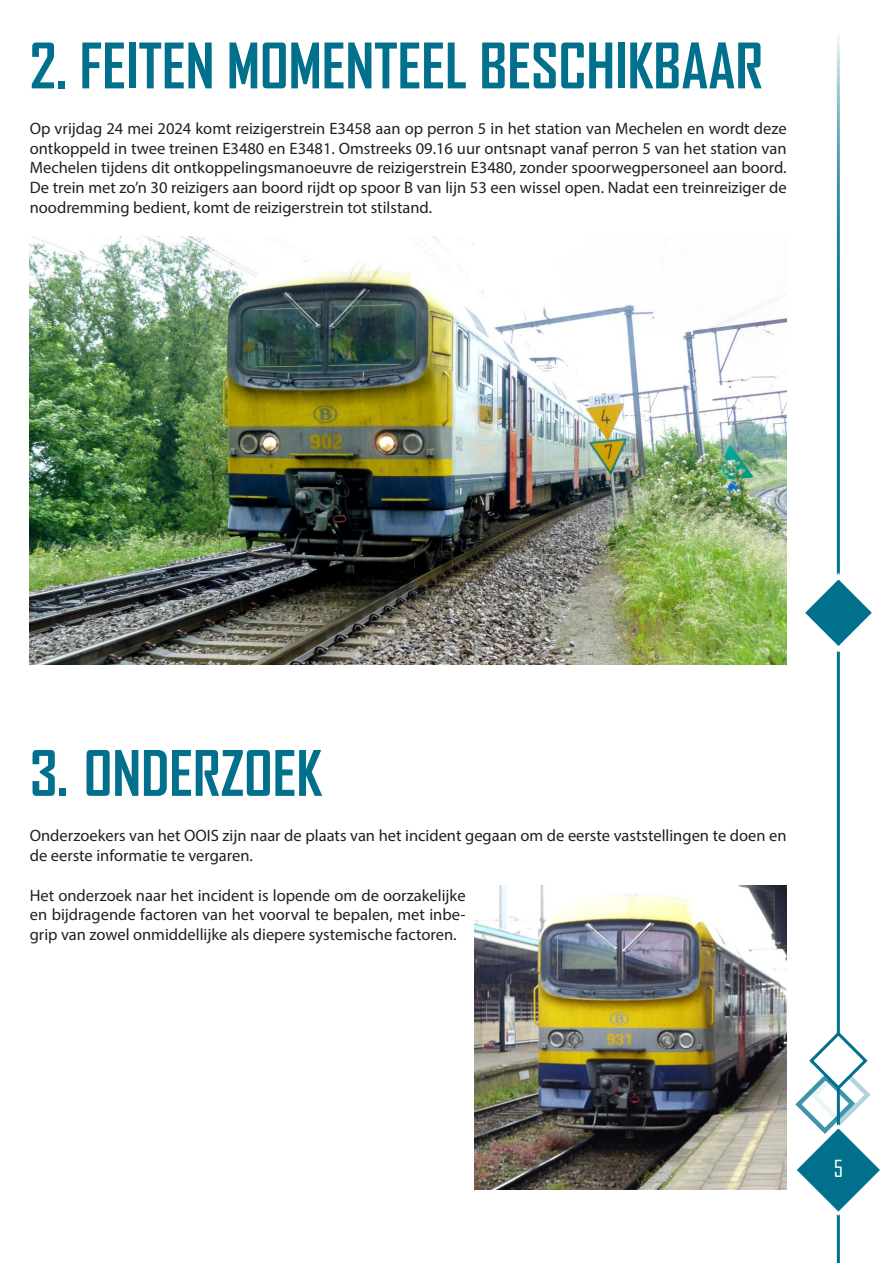
<style>
.page{position:relative;width:893px;height:1263px;background:#fff}
.page>*{position:absolute;margin:0;border:0;box-sizing:border-box;transform-origin:0 0}
.Ch1-L1{font:700 60px "Agency FB";color:#00708d}
.t1{font:22.5px "Agency FB";color:#fff}
.t2{font:16.5px/19.8px "Myriad Pro";color:#231f20;text-align:justify}
</style>
<div class="page">
<hr style="left:837px;top:573px;width:3px;height:690px;background:#00708d">
<svg style="left:795px;top:1029px;width:85px;height:189px"></svg>
<svg style="left:805px;top:570px;width:67px;height:86px"></svg>
<hr style="left:837px;top:0;width:3px;height:573px;background:#00708d">
<img style="left:30px;top:236px;width:757px;height:428px">
<img style="left:474px;top:885px;width:313px;height:305px">
<p class="Ch1-L1" style="left:30px;top:29px;width:735px">2. FEITEN MOMENTEEL BESCHIKBAAR</p>
<p class="t2" style="left:30px;top:118px;width:758px">Op vrijdag 24 mei 2024 komt reizigerstrein E3458 aan op perron 5 in het station van Mechelen en wordt deze ontkoppeld in twee treinen E3480 en E3481. Omstreeks 09.16 uur ontsnapt vanaf perron 5 van het station van Mechelen tijdens dit ontkoppelingsmanoeuvre de reizigerstrein E3480, zonder spoorwegpersoneel aan boord.<br>De trein met zo’n 30 reizigers aan boord rijdt op spoor B van lijn 53 een wissel open. Nadat een treinreiziger de noodremming bedient, komt de reizigerstrein tot stilstand.</p>
<p class="Ch1-L1" style="left:30px;top:736px;width:294px">3. ONDERZOEK</p>
<p class="t2" style="left:30px;top:825px;width:758px">Onderzoekers van het OOIS zijn naar de plaats van het incident gegaan om de eerste vaststellingen te doen en de eerste informatie te vergaren.</p>
<p class="t2" style="left:30px;top:885px;width:437px">Het onderzoek naar het incident is lopende om de oorzakelijke en bijdragende factoren van het voorval te bepalen, met inbe&shy;grip van zowel onmiddellijke als diepere systemische factoren.</p>
<h2 class="t1" style="left:834px;top:1155px;width:11px">5</h2>
</div>
